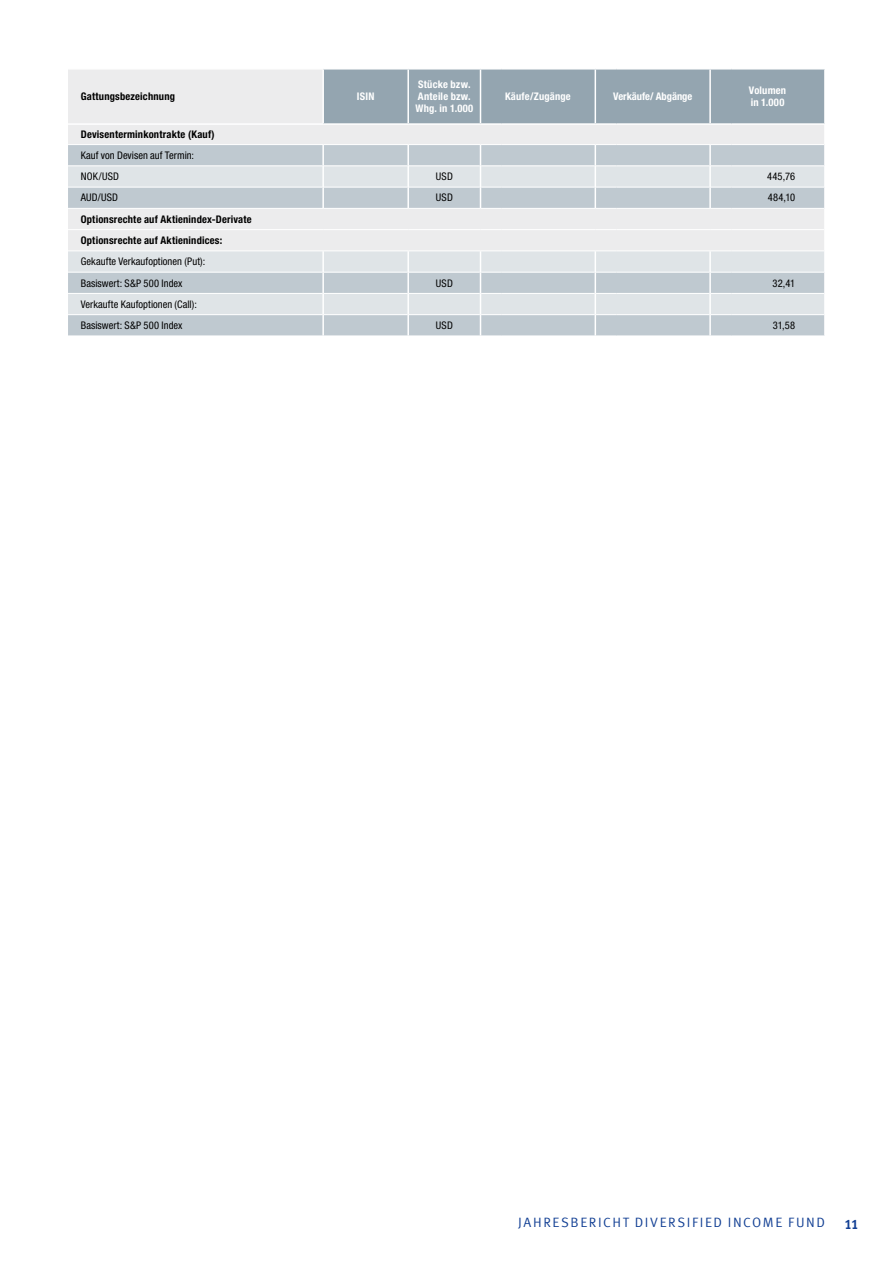
<style>
.page{position:relative;width:893px;height:1263px;background:#fff}
.page>*{position:absolute;margin:0;border:0;box-sizing:border-box;transform-origin:0 0}
.t1{font:13.5px "Meta Offc Pro Norm";letter-spacing:.115em;color:#134094}
.t2{font:700 13.5px "Meta Offc Pro";color:#134094}
.t3{font:condensed 10.5px/21.3px "Helvetica Neue LTW1 G";letter-spacing:.005em;color:#000}
.t4{font:700 condensed 10.5px/21.3px "Helvetica Neue LTW1 G";letter-spacing:.02em;color:#000}
.t5{font:700 condensed 10.5px/11.7px "Helvetica Neue LTW1 G";letter-spacing:.015em;color:#fff}
</style>
<div class="page">
<div style="left:68px;top:70px;width:254px;height:53px;background:#ececed"></div>
<div style="left:324px;top:70px;width:500px;height:53px;background:#94a5b0"></div>
<div style="left:68px;top:125px;width:756px;height:19px;background:#ececed"></div>
<div style="left:68px;top:145px;width:756px;height:191px;background:#bfc9d0"></div>
<svg style="left:68px;top:166px;width:340px;height:148px;background:#dadfe2"></svg>
<svg style="left:408px;top:166px;width:416px;height:148px;background:#dadfe2"></svg>
<hr style="left:68px;top:165px;width:254px;height:1px;background:#fff">
<hr style="left:324px;top:165px;width:83px;height:1px;background:#fff">
<hr style="left:409px;top:165px;width:71px;height:1px;background:#fff">
<hr style="left:502px;top:165px;width:93px;height:1px;background:#fff">
<hr style="left:617px;top:165px;width:92px;height:1px;background:#fff">
<svg style="left:711px;top:165px;width:20px;height:1px"></svg>
<hr style="left:731px;top:165px;width:93px;height:1px;background:#fff">
<hr style="left:68px;top:187px;width:254px;height:1px;background:#fff">
<hr style="left:324px;top:187px;width:83px;height:1px;background:#fff">
<hr style="left:68px;top:208px;width:255px;height:1px;background:#fff">
<hr style="left:323px;top:208px;width:85px;height:1px;background:#fff">
<hr style="left:408px;top:208px;width:72px;height:1px;background:#fff">
<hr style="left:502px;top:208px;width:93px;height:1px;background:#fff">
<hr style="left:617px;top:208px;width:93px;height:1px;background:#fff">
<svg style="left:710px;top:208px;width:21px;height:1px"></svg>
<hr style="left:731px;top:208px;width:93px;height:1px;background:#fff">
<hr style="left:68px;top:229px;width:255px;height:1px;background:#fff">
<hr style="left:323px;top:229px;width:85px;height:1px;background:#fff">
<hr style="left:408px;top:229px;width:72px;height:1px;background:#fff">
<svg style="left:480px;top:229px;width:22px;height:1px"></svg>
<hr style="left:502px;top:229px;width:93px;height:1px;background:#fff">
<svg style="left:595px;top:229px;width:22px;height:1px"></svg>
<hr style="left:617px;top:229px;width:93px;height:1px;background:#fff">
<svg style="left:710px;top:229px;width:21px;height:1px"></svg>
<hr style="left:731px;top:229px;width:93px;height:1px;background:#fff">
<hr style="left:68px;top:250px;width:255px;height:1px;background:#fff">
<hr style="left:323px;top:250px;width:85px;height:1px;background:#fff">
<hr style="left:68px;top:272px;width:254px;height:1px;background:#fff">
<hr style="left:324px;top:272px;width:83px;height:1px;background:#fff">
<hr style="left:68px;top:293px;width:254px;height:1px;background:#fff">
<hr style="left:324px;top:293px;width:83px;height:1px;background:#fff">
<hr style="left:68px;top:314px;width:254px;height:1px;background:#fff">
<hr style="left:324px;top:314px;width:83px;height:1px;background:#fff">
<hr style="left:409px;top:187px;width:71px;height:1px;background:#fff">
<hr style="left:502px;top:187px;width:93px;height:1px;background:#fff">
<hr style="left:617px;top:187px;width:92px;height:1px;background:#fff">
<svg style="left:711px;top:187px;width:20px;height:1px"></svg>
<hr style="left:731px;top:187px;width:93px;height:1px;background:#fff">
<hr style="left:408px;top:250px;width:72px;height:1px;background:#fff">
<hr style="left:502px;top:250px;width:93px;height:1px;background:#fff">
<hr style="left:617px;top:250px;width:93px;height:1px;background:#fff">
<svg style="left:710px;top:250px;width:21px;height:1px"></svg>
<hr style="left:731px;top:250px;width:93px;height:1px;background:#fff">
<hr style="left:409px;top:272px;width:71px;height:1px;background:#fff">
<hr style="left:502px;top:272px;width:93px;height:1px;background:#fff">
<hr style="left:617px;top:272px;width:92px;height:1px;background:#fff">
<svg style="left:711px;top:272px;width:20px;height:1px"></svg>
<hr style="left:731px;top:272px;width:93px;height:1px;background:#fff">
<hr style="left:409px;top:293px;width:71px;height:1px;background:#fff">
<hr style="left:502px;top:293px;width:93px;height:1px;background:#fff">
<hr style="left:617px;top:293px;width:92px;height:1px;background:#fff">
<svg style="left:711px;top:293px;width:20px;height:1px"></svg>
<hr style="left:731px;top:293px;width:93px;height:1px;background:#fff">
<hr style="left:409px;top:314px;width:71px;height:1px;background:#fff">
<hr style="left:502px;top:314px;width:93px;height:1px;background:#fff">
<hr style="left:617px;top:314px;width:92px;height:1px;background:#fff">
<svg style="left:711px;top:314px;width:20px;height:1px"></svg>
<hr style="left:731px;top:314px;width:93px;height:1px;background:#fff">
<hr style="left:322px;top:145px;width:2px;height:21px;background:#fff">
<hr style="left:322px;top:166px;width:2px;height:21px;background:#fff">
<hr style="left:322px;top:187px;width:2px;height:21px;background:#fff">
<hr style="left:322px;top:251px;width:2px;height:21px;background:#fff">
<hr style="left:322px;top:272px;width:2px;height:21px;background:#fff">
<hr style="left:322px;top:293px;width:2px;height:22px;background:#fff">
<hr style="left:322px;top:315px;width:2px;height:21px;background:#fff">
<hr style="left:709px;top:70px;width:2px;height:53px;background:#fff">
<hr style="left:407px;top:70px;width:2px;height:53px;background:#fff">
<hr style="left:480px;top:70px;width:1px;height:53px;background:#fff">
<hr style="left:595px;top:70px;width:1px;height:53px;background:#fff">
<hr style="left:407px;top:145px;width:2px;height:21px;background:#fff">
<hr style="left:709px;top:145px;width:2px;height:21px;background:#fff">
<hr style="left:407px;top:166px;width:2px;height:21px;background:#fff">
<hr style="left:709px;top:166px;width:2px;height:21px;background:#fff">
<hr style="left:407px;top:187px;width:2px;height:21px;background:#fff">
<svg style="left:480px;top:144px;width:22px;height:65px"></svg>
<svg style="left:595px;top:144px;width:22px;height:65px"></svg>
<hr style="left:709px;top:187px;width:2px;height:21px;background:#fff">
<hr style="left:407px;top:251px;width:2px;height:21px;background:#fff">
<hr style="left:709px;top:251px;width:2px;height:21px;background:#fff">
<hr style="left:407px;top:272px;width:2px;height:21px;background:#fff">
<hr style="left:709px;top:272px;width:2px;height:21px;background:#fff">
<hr style="left:407px;top:293px;width:2px;height:22px;background:#fff">
<hr style="left:709px;top:293px;width:2px;height:22px;background:#fff">
<hr style="left:407px;top:315px;width:2px;height:21px;background:#fff">
<svg style="left:480px;top:250px;width:22px;height:86px;background:#d4dadf"></svg>
<svg style="left:595px;top:250px;width:22px;height:86px;background:#d3dadf"></svg>
<hr style="left:709px;top:315px;width:2px;height:21px;background:#fff">
<p class="t4" style="left:81px;top:86px;width:96px">Gattungsbezeichnung</p>
<p class="t5" style="left:357px;top:91px;width:19px">ISIN</p>
<p class="t5" style="left:415px;top:79px;width:59px">Stücke bzw.<br>Anteile bzw.<br>Whg. in 1.000</p>
<p class="t5" style="left:505px;top:91px;width:67px">Käufe/Zugänge</p>
<p class="t5" style="left:613px;top:91px;width:81px">Verkäufe/ Abgänge</p>
<p class="t5" style="left:749px;top:85px;width:39px">Volumen in 1.000</p>
<p class="t4" style="left:81px;top:123px;width:135px">Devisenterminkontrakte (Kauf)</p>
<p class="t3" style="left:81px;top:145px;width:115px">Kauf von Devisen auf Termin:<br>NOK/USD</p>
<p class="t3" style="left:436px;top:166px;width:18px">USD</p>
<p class="t3" style="left:767px;top:166px;width:30px">445,76</p>
<p class="t3" style="left:81px;top:187px;width:39px">AUD/USD</p>
<p class="t3" style="left:436px;top:187px;width:18px">USD</p>
<p class="t3" style="left:768px;top:187px;width:29px">484,10</p>
<p class="t4" style="left:81px;top:208px;width:172px">Optionsrechte auf Aktienindex-Derivate<br>Optionsrechte auf Aktienindices:</p>
<p class="t3" style="left:81px;top:251px;width:126px">Gekaufte Verkaufoptionen (Put):<br>Basiswert: S&amp;P 500 Index</p>
<p class="t3" style="left:436px;top:272px;width:18px">USD</p>
<p class="t3" style="left:773px;top:272px;width:24px">32,41</p>
<p class="t3" style="left:81px;top:293px;width:118px">Verkaufte Kaufoptionen (Call):<br>Basiswert: S&amp;P 500 Index</p>
<p class="t3" style="left:436px;top:315px;width:18px">USD</p>
<p class="t3" style="left:773px;top:315px;width:24px">31,58</p>
<p class="t1" style="left:518px;top:1211px;width:151px">JAHRESBERICHT DIVERSIFIED</p>
<p class="t1" style="left:728px;top:1211px;width:26px">INCOME</p>
<p class="t1" style="left:788px;top:1211px;width:36px">FUND</p>
<p class="t2" style="left:844px;top:1214px;width:16px">11</p>
</div>
